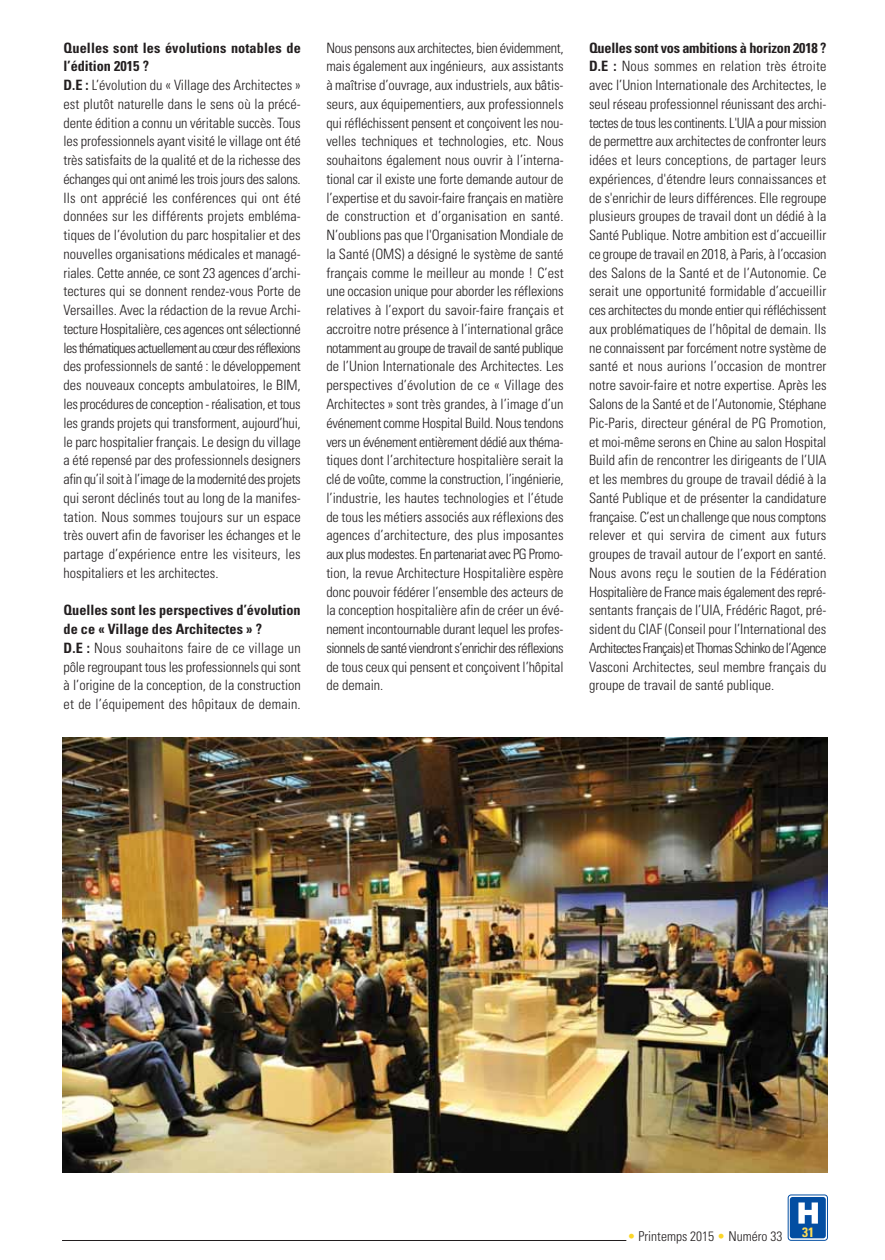
<style>
.page{position:relative;width:885px;height:1260px;background:#fff}
.page>*{position:absolute;margin:0;border:0;box-sizing:border-box;transform-origin:0 0}
.t1{font:300 condensed 14.25px/18.8px "Univers";color:#231f20}
.t2{font:300 condensed 13.5px "Univers";color:#231f20}
.t3{font:700 condensed 13.5px "Univers";color:#fddb54}
.s1{font-weight:700}
.s2{color:#fcd627}
</style>
<div class="page">
<img style="left:62px;top:737px;width:765px;height:435px">
<div style="left:787px;top:1194px;width:40px;height:46px;border:1px solid #034ea2;border-radius:3px"></div>
<div style="left:789px;top:1196px;width:36px;height:42px;background:#034ea2;border-radius:3px"></div>
<svg style="left:798px;top:1202px;width:19px;height:21px"></svg>
<hr style="left:62px;top:1240px;width:564px;height:1px;background:#231f20">
<p class="t1" style="left:64px;top:40px;width:239px"><span class="s1">Quelles sont les évolutions notables de l’édition 2015 ?<br>D.E :</span> L’évolution du « Village des Architectes » est plutôt naturelle dans le sens où la précé&shy;dente édition a connu un véritable succès. Tous les professionnels ayant visité le village ont été très satisfaits de la qualité et de la richesse des échanges qui ont animé les trois jours des salons.<br>Ils ont apprécié les conférences qui ont été données sur les différents projets embléma&shy;tiques de l’évolution du parc hospitalier et des nouvelles organisations médicales et managé&shy;riales. Cette année, ce sont 23 agences d’archi&shy;tectures qui se donnent rendez-vous Porte de Versailles. Avec la rédaction de la revue Archi&shy;tecture Hospitalière, ces agences ont sélectionné les thématiques actuellement au cœur des réflexions des professionnels de santé : le développement des nouveaux concepts ambulatoires, le BIM, les procédures de conception - réalisation, et tous les grands projets qui transforment, aujourd’hui, le parc hospitalier français. Le design du village a été repensé par des professionnels designers afin qu’il soit à l’image de la modernité des projets qui seront déclinés tout au long de la manifes&shy;tation. Nous sommes toujours sur un espace très ouvert afin de favoriser les échanges et le partage d’expérience entre les visiteurs, les hospitaliers et les architectes.</p>
<p class="t1" style="left:64px;top:602px;width:239px"><span class="s1">Quelles sont les perspectives d’évolution de ce « Village des Architectes » ?<br>D.E :</span> Nous souhaitons faire de ce village un pôle regroupant tous les professionnels qui sont à l’origine de la conception, de la construction et de l’équipement des hôpitaux de demain.</p>
<p class="t1" style="left:326px;top:40px;width:239px;text-align:justify">Nous pensons aux architectes, bien évidemment, mais également aux ingénieurs, aux assistants à maîtrise d’ouvrage, aux industriels, aux bâtis&shy;seurs, aux équipementiers, aux professionnels qui réfléchissent pensent et conçoivent les nou&shy;velles techniques et technologies, etc. Nous souhaitons également nous ouvrir à l’interna&shy;tional car il existe une forte demande autour de l’expertise et du savoir-faire français en matière de construction et d’organisation en santé.<br>N’oublions pas que l'Organisation Mondiale de la Santé (OMS) a désigné le système de santé français comme le meilleur au monde ! C’est une occasion unique pour aborder les réflexions relatives à l’export du savoir-faire français et accroitre notre présence à l’international grâce notamment au groupe de travail de santé publique de l’Union Internationale des Architectes. Les perspectives d’évolution de ce « Village des Architectes » sont très grandes, à l’image d’un événement comme Hospital Build. Nous tendons vers un événement entièrement dédié aux théma&shy;tiques dont l’architecture hospitalière serait la clé de voûte, comme la construction, l’ingénierie, l’industrie, les hautes technologies et l’étude de tous les métiers associés aux réflexions des agences d’architecture, des plus imposantes aux plus modestes. En partenariat avec PG Promo&shy;tion, la revue Architecture Hospitalière espère donc pouvoir fédérer l’ensemble des acteurs de la conception hospitalière afin de créer un évé&shy;nement incontournable durant lequel les profes&shy;sionnels de santé viendront s’enrichir des réflexions de tous ceux qui pensent et conçoivent l’hôpital de demain.</p>
<p class="t1" style="left:589px;top:40px;width:239px;text-align:justify"><span class="s1">Quelles sont vos ambitions à horizon 2018 ?<br>D.E :</span> Nous sommes en relation très étroite avec l’Union Internationale des Architectes, le seul réseau professionnel réunissant des archi&shy;tectes de tous les continents. L'UIA a pour mission de permettre aux architectes de confronter leurs idées et leurs conceptions, de partager leurs expériences, d'étendre leurs connaissances et de s'enrichir de leurs différences. Elle regroupe plusieurs groupes de travail dont un dédié à la Santé Publique. Notre ambition est d’accueillir ce groupe de travail en 2018, à Paris, à l’occasion des Salons de la Santé et de l’Autonomie. Ce serait une opportunité formidable d’accueillir ces architectes du monde entier qui réfléchissent aux problématiques de l’hôpital de demain. Ils ne connaissent par forcément notre système de santé et nous aurions l’occasion de montrer notre savoir-faire et notre expertise. Après les Salons de la Santé et de l’Autonomie, Stéphane Pic-Paris, directeur général de PG Promotion, et moi-même serons en Chine au salon Hospital Build afin de rencontrer les dirigeants de l’UIA et les membres du groupe de travail dédié à la Santé Publique et de présenter la candidature française. C’est un challenge que nous comptons relever et qui servira de ciment aux futurs groupes de travail autour de l’export en santé.<br>Nous avons reçu le soutien de la Fédération Hospitalière de France mais également des repré&shy;sentants français de l’UIA, Frédéric Ragot, pré&shy;sident du CIAF (Conseil pour l’International des Architectes Français) et Thomas Schinko de l’Agence Vasconi Architectes, seul membre français du groupe de travail de santé publique.</p>
<p class="t2" style="left:627px;top:1231px;width:156px"><span class="s2">•</span> Printemps 2015 <span class="s2">•</span> Numéro 33</p>
<p class="t3" style="left:802px;top:1226px;width:13px">31</p>
</div>
